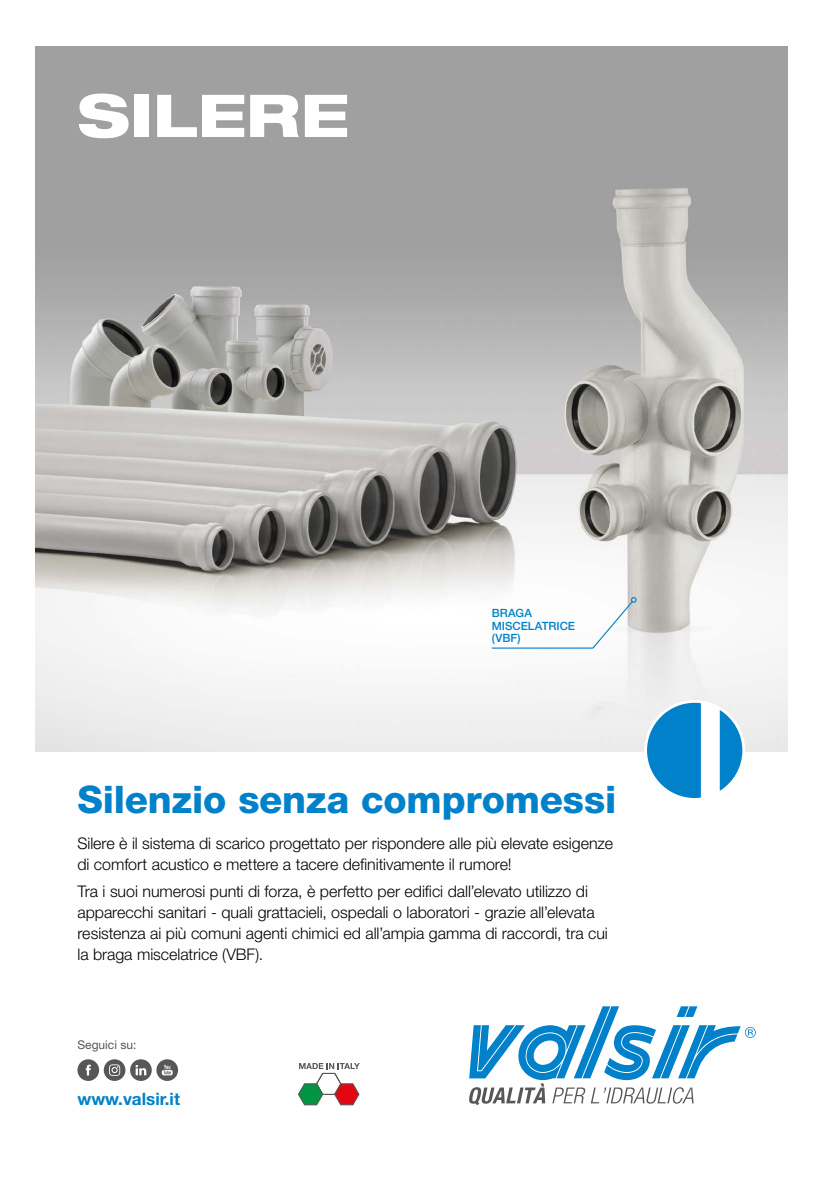
<style>
.page{position:relative;width:823px;height:1191px;background:#fff}
.page>*{position:absolute;margin:0;border:0;box-sizing:border-box;transform-origin:0 0}
.t1{font:800 expanded 59px "Helvetica Neue LT";color:#fff}
.t2{font:800 38px "Helvetica Neue LT";letter-spacing:-.005em;color:#0081c9}
.t3{font:700 17.1px "Helvetica Neue LT";color:#0081c9}
.t4{font:300 16px/21px "Helvetica Neue LT";letter-spacing:-.005em;color:#000}
.t5{font:12px "Helvetica Neue LT";color:#575756}
.t6{font:500 11.4px/12.5px "Helvetica Neue LT";color:#0081c9}
</style>
<div class="page">
<img style="left:35px;top:47px;width:752px;height:704px">
<svg style="left:469px;top:1006px;width:286px;height:99px"></svg>
<svg style="left:77px;top:1059px;width:101px;height:22px"></svg>
<svg style="left:298px;top:1063px;width:61px;height:42px"></svg>
<div style="left:644px;top:700px;width:100px;height:100px;border:3px solid #fff;border-radius:50%"></div>
<svg style="left:646px;top:703px;width:95px;height:95px"></svg>
<svg style="left:490px;top:597px;width:146px;height:52px"></svg>
<h1 class="t1" style="left:77px;top:78px;width:272px">SILERE</h1>
<p class="t6" style="left:491px;top:606px;width:85px">BRAGA<br>MISCELATRICE (VBF)</p>
<h2 class="t2" style="left:77px;top:777px;width:540px">Silenzio senza compromessi</h2>
<p class="t4" style="left:77px;top:833px;width:536px">Silere è il sistema di scarico progettato per rispondere alle più elevate esigenze di comfort acustico e mettere a tacere definitivamente il rumore!</p>
<p class="t4" style="left:77px;top:880px;width:531px">Tra i suoi numerosi punti di forza, è perfetto per edifici dall’elevato utilizzo di apparecchi sanitari - quali grattacieli, ospedali o laboratori - grazie all’elevata resistenza ai più comuni agenti chimici ed all’ampia gamma di raccordi, tra cui la braga miscelatrice (VBF).</p>
<p class="t5" style="left:77px;top:1038px;width:60px">Seguici su:</p>
<p class="t3" style="left:77px;top:1088px;width:104px">www.valsir.it</p>
</div>
